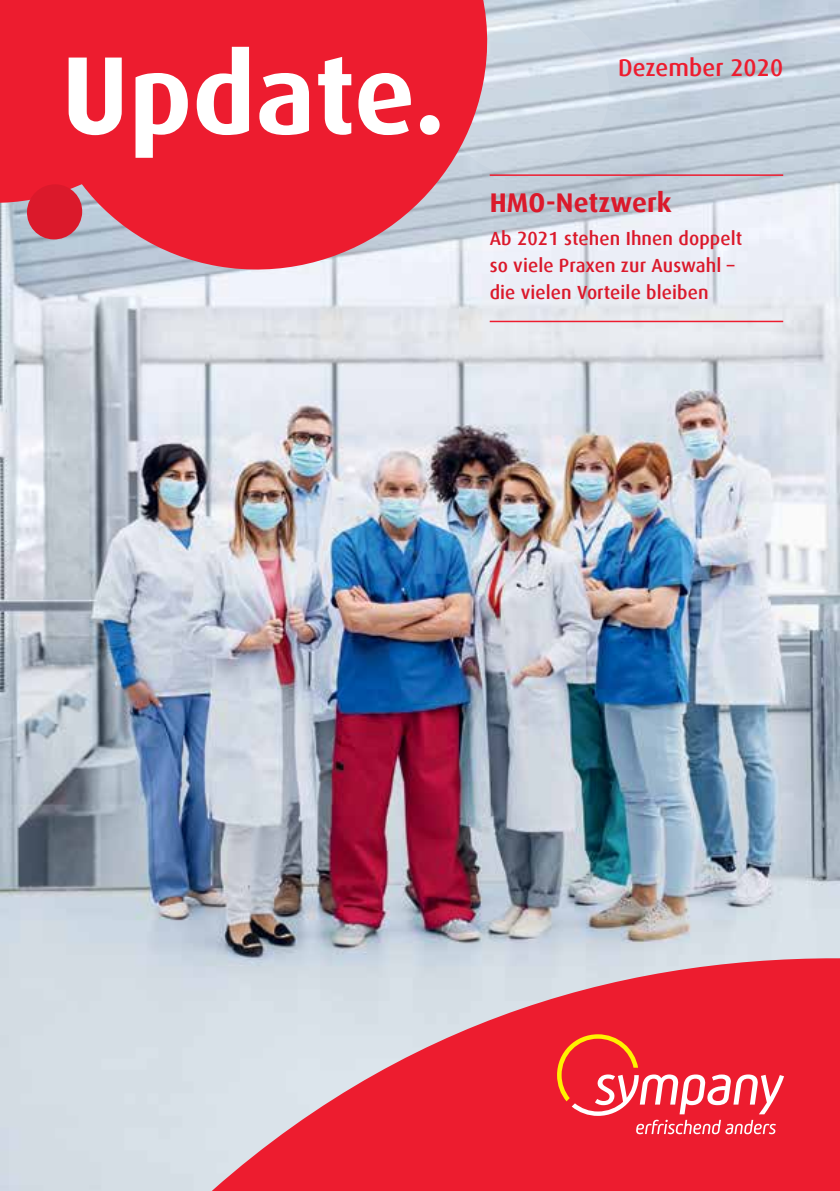
<style>
.page{position:relative;width:840px;height:1191px;background:#fff}
.page>*{position:absolute;margin:0;border:0;box-sizing:border-box;transform-origin:0 0}
.t1{font:700 111px "Dax";color:#fff}
.t2{font:700 27px "Dax";letter-spacing:.005em;color:#db192b}
.t3{font:500 24px "Dax";letter-spacing:.005em;color:#ed1c2f}
.t4{font:500 19px/27px "Dax";letter-spacing:.005em;color:#db192b}
</style>
<div class="page">
<img style="left:0;top:0;width:839px;height:1191px">
<svg style="left:193px;top:954px;width:646px;height:237px;background:#e27683"></svg>
<div style="left:527px;top:1016px;width:286px;height:147px;background:#ed1c2f"></div>
<svg style="left:557px;top:1034px;width:226px;height:100px"></svg>
<svg style="left:489px;top:5px;width:127px;height:177px;background:#cbd6e1"></svg>
<div style="left:0;top:0;width:18px;height:208px;background:#ed1c2f"></div>
<svg style="left:18px;top:0;width:471px;height:287px;background:#e54153"></svg>
<svg style="left:26px;top:184px;width:57px;height:56px;background:#d43648"></svg>
<hr style="left:489px;top:174px;width:293px;height:2px;background:#ed1c2f">
<hr style="left:489px;top:321px;width:293px;height:1px;background:#ed1c2f">
<h1 class="t1" style="left:61px;top:33px;width:385px">Update.</h1>
<p class="t3" style="left:618px;top:54px;width:166px">Dezember 2020</p>
<h2 class="t2" style="left:489px;top:188px;width:183px">HMO-Netzwerk</h2>
<p class="t4" style="left:489px;top:225px;width:254px">Ab 2021 stehen Ihnen doppelt so viele Praxen zur Auswahl – die vielen Vorteile bleiben</p>
</div>
